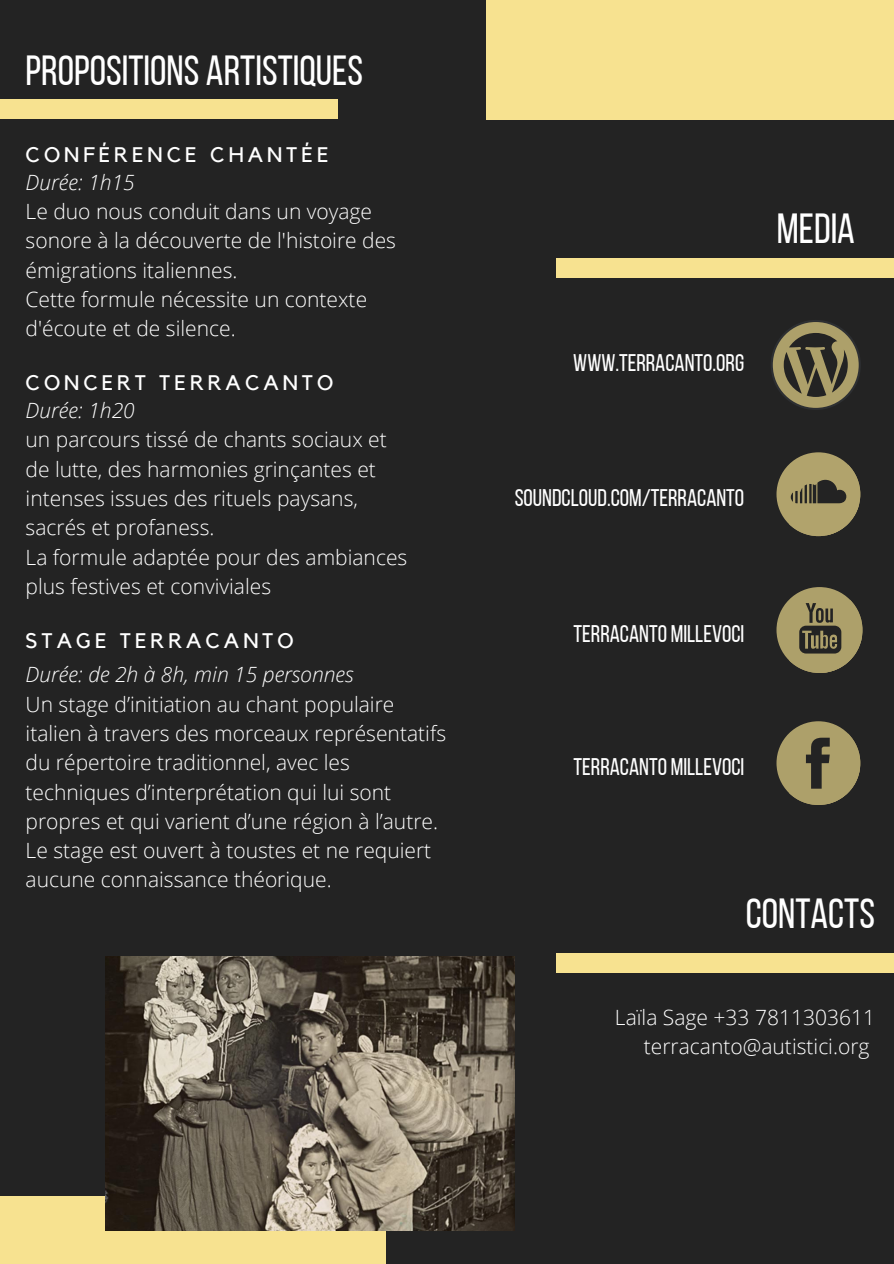
<style>
.page{position:relative;width:894px;height:1264px;background:#fff}
.page>*{position:absolute;margin:0;border:0;box-sizing:border-box;transform-origin:0 0}
.t1{font:42px "Bebas Neue";color:#fff}
.t2{font:24px "Bebas Neue";color:#fff}
.t3{font:300 21px/29.2px "Open Sans";color:#fff}
.t4{font:21px "Kollektif";letter-spacing:.19em;color:#fff}
.t5{font:italic 300 21px "Open Sans";color:#fff}
</style>
<div class="page">
<div style="left:0;top:0;width:893px;height:1263px;background:#232323"></div>
<svg style="left:771px;top:321px;width:88px;height:88px"></svg>
<svg style="left:771px;top:333px;width:88px;height:76px"></svg>
<svg style="left:776px;top:452px;width:84px;height:84px"></svg>
<svg style="left:788px;top:464px;width:72px;height:72px"></svg>
<svg style="left:776px;top:587px;width:86px;height:86px"></svg>
<svg style="left:788px;top:599px;width:74px;height:74px"></svg>
<svg style="left:776px;top:721px;width:84px;height:84px"></svg>
<svg style="left:788px;top:733px;width:72px;height:72px"></svg>
<div style="left:0;top:100px;width:338px;height:19px;background:#f7e290"></div>
<div style="left:0;top:1196px;width:386px;height:67px;background:#f7e290"></div>
<div style="left:556px;top:258px;width:337px;height:20px;background:#f7e290"></div>
<div style="left:556px;top:953px;width:337px;height:19px;background:#f7e290"></div>
<div style="left:486px;top:0;width:407px;height:119px;background:#f7e290"></div>
<img style="left:105px;top:956px;width:409px;height:273px">
<p class="t1" style="left:26px;top:53px;width:339px">PROPOSITIONS ARTISTIQUES</p>
<p class="t4" style="left:26px;top:145px;width:304px">CONFÉRENCE CHANTÉE</p>
<p class="t5" style="left:26px;top:167px;width:111px">Durée: 1h15</p>
<p class="t3" style="left:26px;top:196px;width:372px">Le duo nous conduit dans un voyage sonore à la découverte de l'histoire des émigrations italiennes.</p>
<p class="t3" style="left:26px;top:284px;width:343px">Cette formule nécessite un contexte d'écoute et de silence.</p>
<p class="t4" style="left:26px;top:373px;width:309px">CONCERT TERRACANTO</p>
<p class="t5" style="left:26px;top:395px;width:111px">Durée: 1h20</p>
<p class="t3" style="left:26px;top:424px;width:362px">un parcours tissé de chants sociaux et de lutte, des harmonies grinçantes et intenses issues des rituels paysans, sacrés et profaness.</p>
<p class="t3" style="left:26px;top:541px;width:383px">La formule adaptée pour des ambiances plus festives et conviviales</p>
<p class="t4" style="left:26px;top:631px;width:269px">STAGE TERRACANTO</p>
<p class="t5" style="left:26px;top:660px;width:329px">Durée: de 2h à 8h, min 15 personnes</p>
<p class="t3" style="left:26px;top:689px;width:422px">Un stage d’initiation au chant populaire italien à travers des morceaux représentatifs du répertoire traditionnel, avec les techniques d’interprétation qui lui sont propres et qui varient d’une région à l’autre.</p>
<p class="t3" style="left:26px;top:835px;width:407px">Le stage est ouvert à toustes et ne requiert aucune connaissance théorique.</p>
<p class="t1" style="left:776px;top:212px;width:80px">MEDIA</p>
<p class="t2" style="left:573px;top:353px;width:172px">WWW.TERRACANTO.ORG</p>
<p class="t2" style="left:514px;top:488px;width:231px">SOUNDCLOUD.COM/TERRACANTO</p>
<p class="t2" style="left:573px;top:623px;width:172px">TERRACANTO MILLEVOCI</p>
<p class="t2" style="left:573px;top:756px;width:172px">TERRACANTO MILLEVOCI</p>
<p class="t1" style="left:745px;top:897px;width:131px">CONTACTS</p>
<p class="t3" style="left:614px;top:1002px;width:261px">Laïla Sage +33 7811303611</p>
<p class="t3" style="left:643px;top:1031px;width:227px">terracanto@autistici.org</p>
</div>
